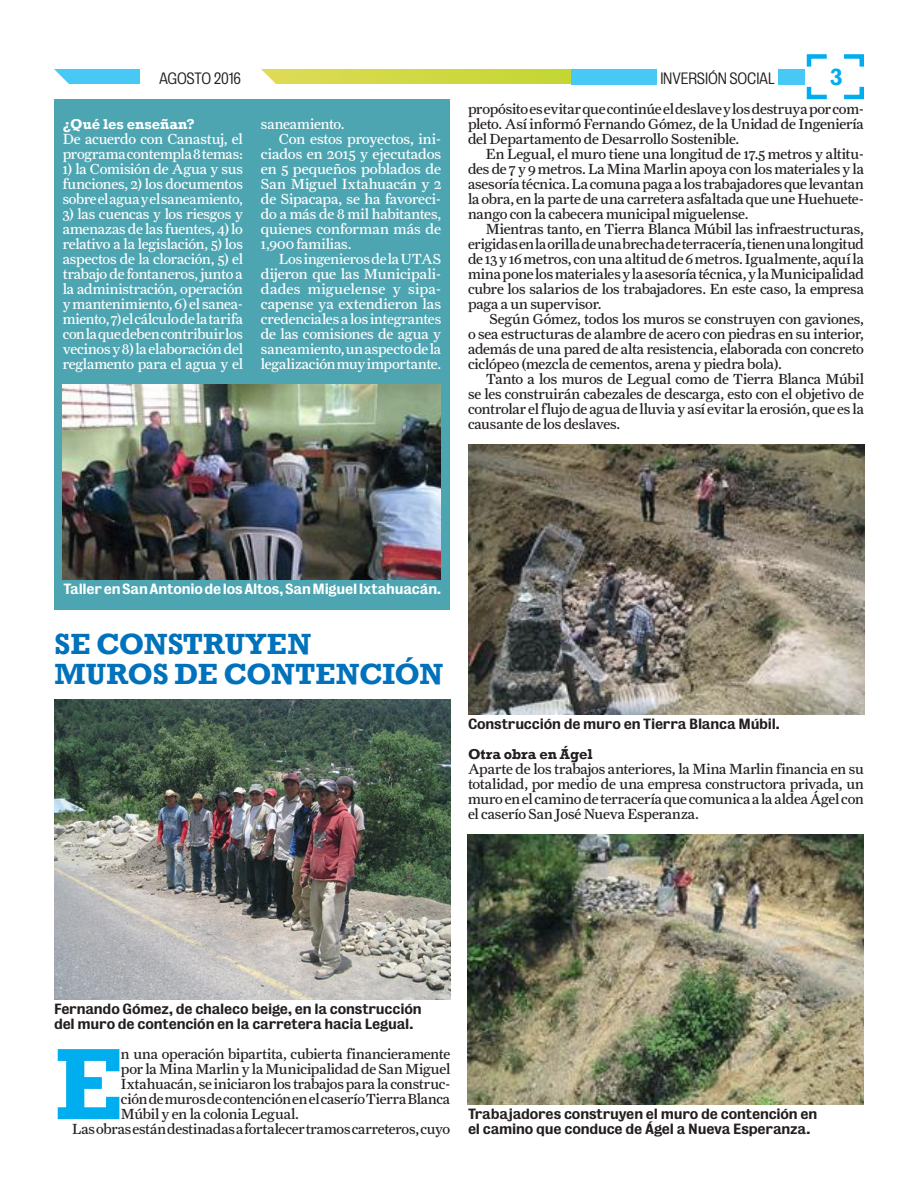
<style>
.page{position:relative;width:918px;height:1188px;background:#fff}
.page>*{position:absolute;margin:0;border:0;box-sizing:border-box;transform-origin:0 0}
.t1{font:700 103.05px "Rockwell";color:#00aeef}
.t2{font:700 30px/30px "Rockwell";letter-spacing:-.01em;color:#0072bc}
.t3{font:700 24px "Rockwell";color:#00aeef}
.t4{font:300 15px "Bureau Grot";letter-spacing:-.01em;color:#241f1f}
.t5{font:14.7px/15px "Farnham Text";letter-spacing:-.01em;color:#241f1f;text-align:justify}
.t6{font:14.7px/15px "Farnham Text";letter-spacing:-.01em;color:#fff;text-align:justify}
.t7{font:14.7px "Farnham Text";letter-spacing:.01em;color:#fff}
.t8{font:700 14.7px "Rockwell";letter-spacing:-.005em;color:#fff}
.t9{font:700 14.7px "Rockwell";color:#241f1f}
.t10{font:500 13.5px/15px "Bureau Grot";letter-spacing:-.015em;color:#241f1f}
.t11{font:500 13.5px "Bureau Grot";letter-spacing:-.015em;color:#fff}
</style>
<div class="page">
<div style="left:778px;top:69px;width:27px;height:15px;background:#48c9f5"></div>
<svg style="left:261px;top:69px;width:311px;height:15px;background:#d1d949"></svg>
<svg style="left:806px;top:54px;width:21px;height:46px"></svg>
<svg style="left:844px;top:54px;width:20px;height:46px"></svg>
<svg style="left:54px;top:69px;width:42px;height:15px"></svg>
<div style="left:96px;top:69px;width:44px;height:15px;background:#48c9f5"></div>
<div style="left:572px;top:69px;width:85px;height:15px;background:#48c9f5"></div>
<div style="left:54px;top:99px;width:396px;height:510px;background:#4ea5b2"></div>
<img style="left:63px;top:384px;width:378px;height:195px">
<img style="left:54px;top:699px;width:397px;height:300px">
<img style="left:468px;top:834px;width:396px;height:270px">
<img style="left:468px;top:444px;width:396px;height:270px">
<p class="t4" style="left:159px;top:70px;width:83px">AGOSTO 2016</p>
<p class="t4" style="left:660px;top:70px;width:116px">INVERSIÓN SOCIAL</p>
<h3 class="t3" style="left:830px;top:62px;width:15px">3</h3>
<p class="t8" style="left:63px;top:115px;width:134px">¿Qué les enseñan?</p>
<p class="t6" style="left:63px;top:131px;width:182px">De acuerdo con Canastuj, el programa contempla 8 temas:</p>
<p class="t6" style="left:63px;top:161px;width:182px">1) la Comisión de Agua y sus funciones, 2) los documentos sobre el agua y el saneamiento,</p>
<p class="t6" style="left:63px;top:206px;width:182px">3) las cuencas y los riesgos y amenazas de las fuentes, 4) lo relativo a la legislación, 5) los aspectos de la cloración, 5) el trabajo de fontaneros, junto a la administración, operación y mantenimiento, 6) el sanea&shy;miento, 7) el cálculo de la tarifa con la que deben contribuir los vecinos y 8) la elaboración del reglamento para el agua y el</p>
<p class="t6" style="left:261px;top:116px;width:85px">saneamiento.</p>
<p class="t6" style="left:279px;top:131px;width:164px">Con estos proyectos, ini-</p>
<p class="t6" style="left:261px;top:146px;width:182px">ciados en 2015 y ejecutados</p>
<p class="t6" style="left:261px;top:161px;width:182px">en 5 pequeños poblados de</p>
<p class="t6" style="left:261px;top:176px;width:182px">San Miguel Ixtahuacán y 2</p>
<p class="t6" style="left:261px;top:191px;width:182px">de Sipacapa, se ha favoreci-</p>
<p class="t6" style="left:261px;top:206px;width:182px">do a más de 8 mil habitantes,</p>
<p class="t6" style="left:261px;top:221px;width:182px">quienes conforman más de</p>
<p class="t6" style="left:261px;top:236px;width:92px">1,900 familias.</p>
<p class="t6" style="left:279px;top:251px;width:164px">Los ingenieros de la UTAS</p>
<p class="t6" style="left:261px;top:266px;width:182px">dijeron que las Municipali-</p>
<p class="t7" style="left:261px;top:280px;width:182px">dades miguelense y sipa-</p>
<p class="t6" style="left:261px;top:296px;width:182px">capense ya extendieron las</p>
<p class="t6" style="left:261px;top:311px;width:182px">credenciales a los integrantes</p>
<p class="t6" style="left:261px;top:326px;width:182px">de las comisiones de agua y</p>
<p class="t6" style="left:261px;top:341px;width:182px">saneamiento, un aspecto de la</p>
<p class="t6" style="left:261px;top:356px;width:182px">legalización muy importante.</p>
<p class="t5" style="left:468px;top:101px;width:397px">propósito es evitar que continúe el deslave y los destruya por com&shy;pleto. Así informó Fernando Gómez, de la Unidad de Ingeniería del Departamento de Desarrollo Sostenible.</p>
<p class="t5" style="left:468px;top:146px;width:398px;text-indent:18px">En Legual, el muro tiene una longitud de 17.5 metros y altitu&shy;des de 7 y 9 metros. La Mina Marlin apoya con los materiales y la asesoría técnica. La comuna paga a los trabajadores que levantan la obra, en la parte de una carretera asfaltada que une Huehuete&shy;nango con la cabecera municipal miguelense.</p>
<p class="t5" style="left:468px;top:221px;width:398px;text-indent:18px">Mientras tanto, en Tierra Blanca Múbil las infraestructuras, erigidas en la orilla de una brecha de terracería, tienen una longitud de 13 y 16 metros, con una altitud de 6 metros. Igualmente, aquí la mina pone los materiales y la asesoría técnica, y la Municipalidad cubre los salarios de los trabajadores. En este caso, la empresa paga a un supervisor.</p>
<p class="t5" style="left:468px;top:311px;width:398px;text-indent:21px">Según Gómez, todos los muros se construyen con gaviones, o sea estructuras de alambre de acero con piedras en su interior, además de una pared de alta resistencia, elaborada con concreto ciclópeo (mezcla de cementos, arena y piedra bola).</p>
<p class="t5" style="left:468px;top:371px;width:398px;text-indent:18px">Tanto a los muros de Legual como de Tierra Blanca Múbil se les construirán cabezales de descarga, esto con el objetivo de controlar el flujo de agua de lluvia y así evitar la erosión, que es la causante de los deslaves.</p>
<p class="t11" style="left:63px;top:581px;width:379px">Taller en San Antonio de los Altos, San Miguel Ixtahuacán.</p>
<h2 class="t2" style="left:54px;top:629px;width:390px">SE CONSTRUYEN<br>MUROS DE CONTENCIÓN</h2>
<p class="t10" style="left:468px;top:717px;width:313px">Construcción de muro en Tierra Blanca Múbil.</p>
<p class="t9" style="left:468px;top:745px;width:126px">Otra obra en Ágel</p>
<p class="t5" style="left:468px;top:761px;width:397px">Aparte de los trabajos anteriores, la Mina Marlin financia en su totalidad, por medio de una empresa constructora privada, un muro en el camino de terracería que comunica a la aldea Ágel con el caserío San José Nueva Esperanza.</p>
<p class="t10" style="left:54px;top:1002px;width:369px">Fernando Gómez, de chaleco beige, en la construcción del muro de contención en la carretera hacia Legual.</p>
<h1 class="t1" style="left:54px;top:1022px;width:70px">E</h1>
<p class="t5" style="left:121px;top:1046px;width:331px">n una operación bipartita, cubierta financieramente</p>
<p class="t5" style="left:121px;top:1061px;width:331px">por la Mina Marlin y la Municipalidad de San Miguel</p>
<p class="t5" style="left:121px;top:1076px;width:331px">Ixtahuacán, se iniciaron los trabajos para la construc-</p>
<p class="t5" style="left:121px;top:1091px;width:331px">ción de muros de contención en el caserío Tierra Blanca</p>
<p class="t5" style="left:121px;top:1106px;width:179px">Múbil y en la colonia Legual.</p>
<p class="t5" style="left:72px;top:1121px;width:379px">Las obras están destinadas a fortalecer tramos carreteros, cuyo</p>
<p class="t10" style="left:468px;top:1107px;width:351px">Trabajadores construyen el muro de contención en el camino que conduce de Ágel a Nueva Esperanza.</p>
</div>
